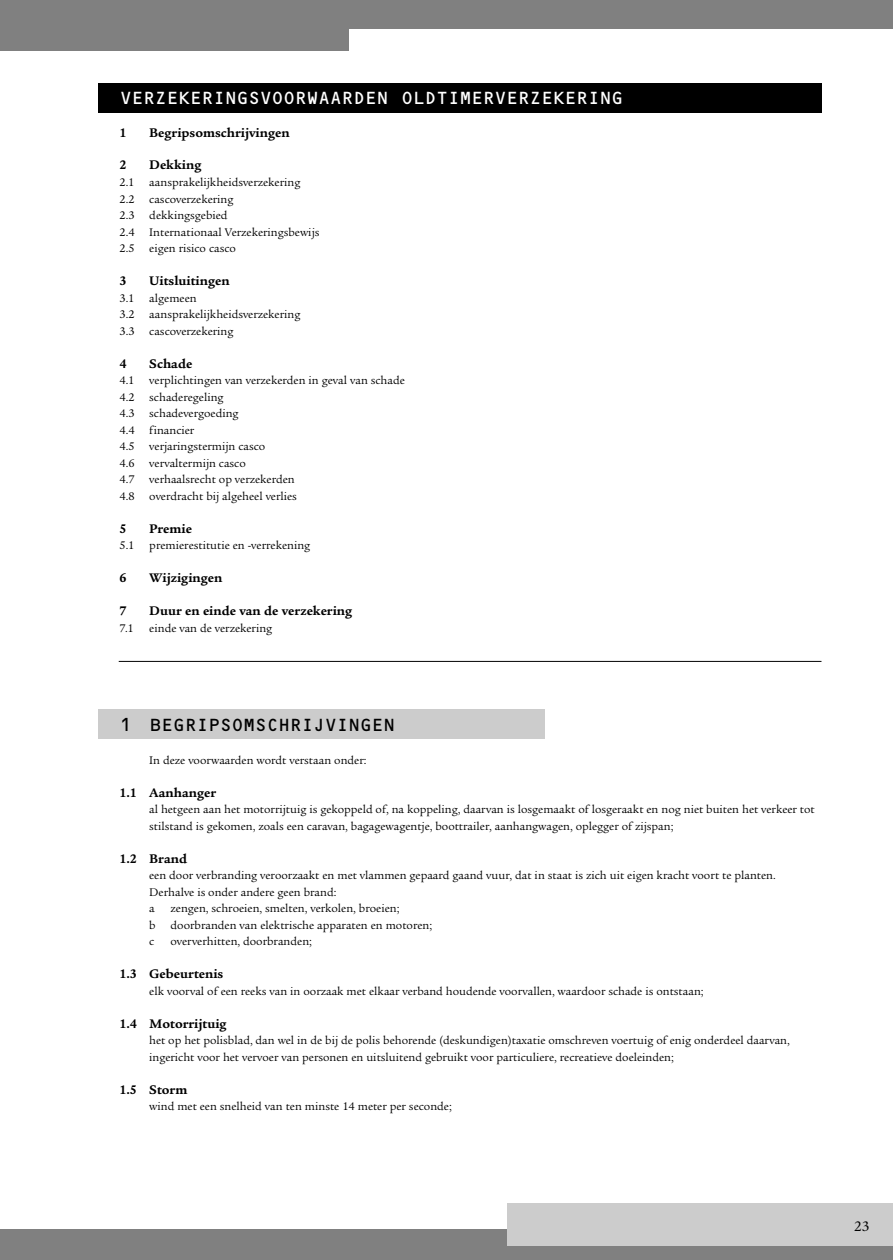
<style>
.page{position:relative;width:893px;height:1260px;background:#fff}
.page>*{position:absolute;margin:0;border:0;box-sizing:border-box;transform-origin:0 0}
.t1{font:18px "OCRB";letter-spacing:-.07em;color:#fff}
.t2{font:18px "OCRB";letter-spacing:-.07em;color:#000}
.t3{font:15px "Legacy Serif";color:#000}
.t4{font:700 13.5px "Legacy Serif";color:#000}
.t5{font:12px/16.5px "Legacy Serif";color:#000}
</style>
<div class="page">
<div style="left:98px;top:709px;width:447px;height:30px;background:#ccc"></div>
<div style="left:98px;top:83px;width:723px;height:30px;background:#000"></div>
<div style="left:0;top:1229px;width:892px;height:31px;background:#808080"></div>
<div style="left:0;top:0;width:349px;height:51px;background:#808080"></div>
<div style="left:0;top:0;width:892px;height:29px;background:#808080"></div>
<div style="left:506px;top:1203px;width:386px;height:42px;background:#ccc"></div>
<hr style="left:119px;top:661px;width:702px;height:1px;background:#000">
<h1 class="t1" style="left:119px;top:90px;width:506px">VERZEKERINGSVOORWAARDEN OLDTIMERVERZEKERING</h1>
<p class="t4" style="left:119px;top:127px;width:9px">1</p>
<p class="t4" style="left:149px;top:127px;width:142px">Begripsomschrijvingen</p>
<p class="t4" style="left:119px;top:160px;width:9px">2</p>
<p class="t4" style="left:149px;top:160px;width:54px">Dekking</p>
<p class="t5" style="left:119px;top:175px;width:201px">2.1 aansprakelijkheidsverzekering<br>2.2 cascoverzekering<br>2.3 dekkingsgebied<br>2.4 Internationaal Verzekeringsbewijs<br>2.5 eigen risico casco</p>
<p class="t4" style="left:119px;top:275px;width:9px">3</p>
<p class="t4" style="left:149px;top:275px;width:82px">Uitsluitingen</p>
<p class="t5" style="left:119px;top:291px;width:182px">3.1 algemeen<br>3.2 aansprakelijkheidsverzekering<br>3.3 cascoverzekering</p>
<p class="t4" style="left:119px;top:358px;width:9px">4</p>
<p class="t4" style="left:149px;top:358px;width:44px">Schade</p>
<p class="t5" style="left:119px;top:373px;width:287px">4.1 verplichtingen van verzekerden in geval van schade<br>4.2 schaderegeling<br>4.3 schadevergoeding<br>4.4 financier<br>4.5 verjaringstermijn casco<br>4.6 vervaltermijn casco<br>4.7 verhaalsrecht op verzekerden<br>4.8 overdracht bij algeheel verlies</p>
<p class="t4" style="left:119px;top:523px;width:9px">5</p>
<p class="t4" style="left:149px;top:523px;width:44px">Premie</p>
<p class="t5" style="left:119px;top:538px;width:192px">5.1 premierestitutie en -verrekening</p>
<p class="t4" style="left:119px;top:572px;width:9px">6</p>
<p class="t4" style="left:149px;top:572px;width:75px">Wijzigingen</p>
<p class="t4" style="left:119px;top:605px;width:9px">7</p>
<p class="t4" style="left:149px;top:605px;width:204px">Duur en einde van de verzekering</p>
<p class="t5" style="left:119px;top:621px;width:16px">7.1</p>
<p class="t5" style="left:149px;top:621px;width:124px">einde van de verzekering</p>
<h1 class="t2" style="left:119px;top:717px;width:278px">1 BEGRIPSOMSCHRIJVINGEN</h1>
<p class="t5" style="left:149px;top:753px;width:219px">In deze voorwaarden wordt verstaan onder:</p>
<p class="t4" style="left:119px;top:787px;width:98px">1.1 Aanhanger</p>
<p class="t5" style="left:149px;top:802px;width:667px">al hetgeen aan het motorrijtuig is gekoppeld of, na koppeling, daarvan is losgemaakt of losgeraakt en nog niet buiten het verkeer tot stilstand is gekomen, zoals een caravan, bagagewagentje, boottrailer, aanhangwagen, oplegger of zijspan;</p>
<p class="t4" style="left:119px;top:853px;width:69px">1.2 Brand</p>
<p class="t5" style="left:149px;top:868px;width:628px">een door verbranding veroorzaakt en met vlammen gepaard gaand vuur, dat in staat is zich uit eigen kracht voort te planten.<br>Derhalve is onder andere geen brand:<br>a</p>
<p class="t5" style="left:149px;top:901px;width:284px;text-indent:21px">zengen, schroeien, smelten, verkolen, broeien;<br>b doorbranden van elektrische apparaten en motoren; c</p>
<p class="t5" style="left:171px;top:934px;width:143px">oververhitten, doorbranden;</p>
<p class="t4" style="left:119px;top:968px;width:105px">1.3 Gebeurtenis</p>
<p class="t5" style="left:149px;top:984px;width:556px">elk voorval of een reeks van in oorzaak met elkaar verband houdende voorvallen, waardoor schade is ontstaan;</p>
<p class="t4" style="left:119px;top:1018px;width:109px">1.4 Motorrijtuig</p>
<p class="t5" style="left:149px;top:1033px;width:642px">het op het polisblad, dan wel in de bij de polis behorende (deskundigen)taxatie omschreven voertuig of enig onderdeel daarvan, ingericht voor het vervoer van personen en uitsluitend gebruikt voor particuliere, recreatieve doeleinden;</p>
<p class="t4" style="left:119px;top:1084px;width:69px">1.5 Storm</p>
<p class="t5" style="left:149px;top:1099px;width:304px">wind met een snelheid van ten minste 14 meter per seconde;</p>
<p class="t3" style="left:854px;top:1220px;width:17px">23</p>
</div>
